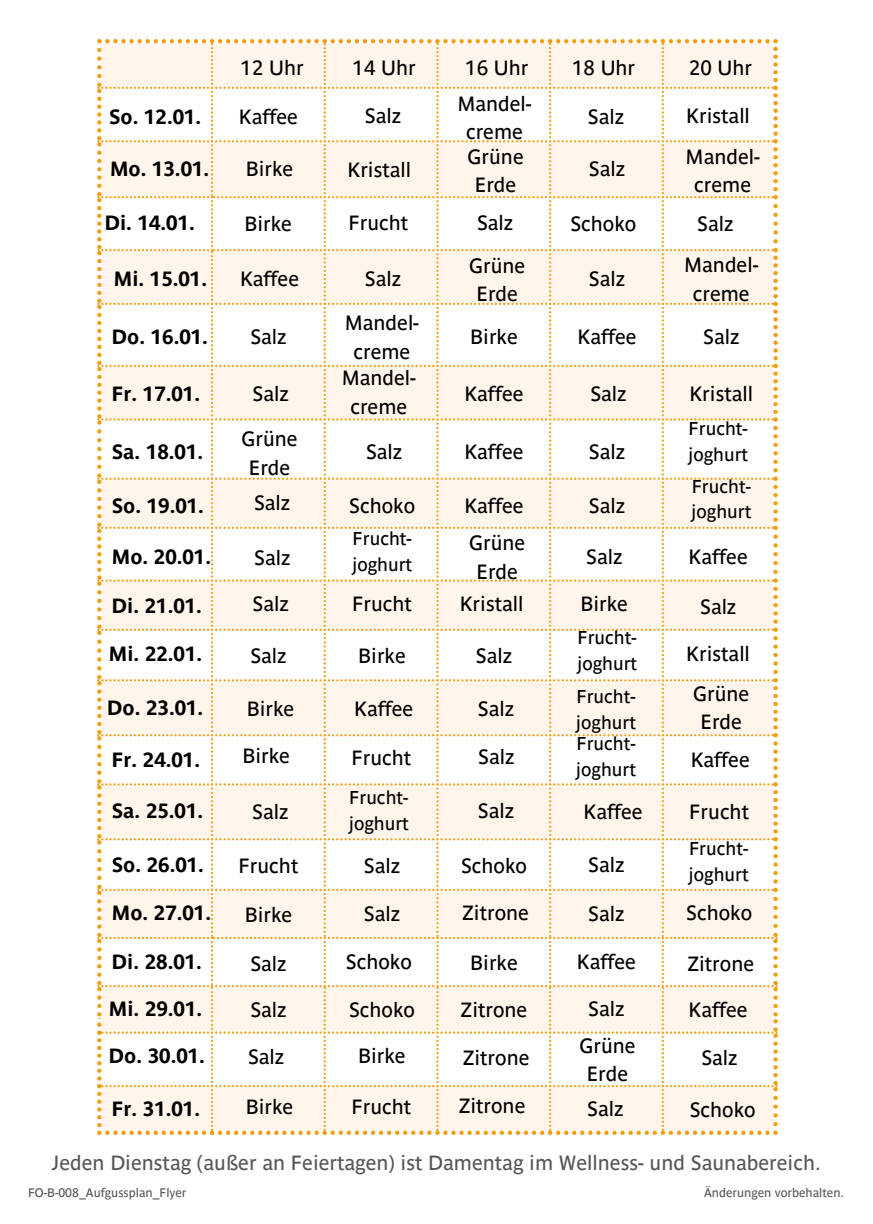
<style>
.page{position:relative;width:873px;height:1224px;background:#fff}
.page>*{position:absolute;margin:0;border:0;box-sizing:border-box;transform-origin:0 0}
.t1{font:20.4px/28.4px "Parisine";color:#000;text-align:center}
.t2{font:700 20.4px "Parisine";color:#000}
.t3{font:20.4px "Parisine";color:#575756}
.t4{font:18.4px/25.6px "Parisine";color:#000}
.t5{font:12.2px "Parisine";color:#575756}
</style>
<div class="page">
<img style="left:97px;top:38px;width:681px;height:1098px">
<p class="t1" style="left:241px;top:53px;width:65px">12 Uhr</p>
<h1 class="t1" style="left:353px;top:53px;width:65px">14 Uhr</h1>
<h1 class="t1" style="left:465px;top:53px;width:65px">16 Uhr</h1>
<h1 class="t1" style="left:689px;top:53px;width:65px">20 Uhr</h1>
<h1 class="t1" style="left:572px;top:53px;width:65px">18 Uhr</h1>
<h1 class="t2" style="left:109px;top:105px;width:94px">So. 12.01.</h1>
<h1 class="t1" style="left:239px;top:102px;width:61px">Kaffee</h1>
<h1 class="t1" style="left:365px;top:101px;width:38px">Salz</h1>
<h1 class="t1" style="left:457px;top:89px;width:76px">Mandel&shy;creme</h1>
<h1 class="t1" style="left:588px;top:102px;width:38px">Salz</h1>
<h1 class="t1" style="left:686px;top:101px;width:65px">Kristall</h1>
<h1 class="t2" style="left:110px;top:156px;width:101px">Mo. 13.01.</h1>
<h1 class="t2" style="left:105px;top:211px;width:92px">Di. 14.01.</h1>
<h1 class="t2" style="left:114px;top:266px;width:95px">Mi. 15.01.</h1>
<h1 class="t1" style="left:246px;top:154px;width:49px">Birke</h1>
<h1 class="t1" style="left:467px;top:142px;width:58px">Grüne<br>Erde</h1>
<h1 class="t1" style="left:347px;top:156px;width:65px">Kristall</h1>
<h1 class="t1" style="left:589px;top:154px;width:38px">Salz</h1>
<h1 class="t1" style="left:686px;top:142px;width:76px">Mandel&shy;creme</h1>
<h1 class="t1" style="left:244px;top:210px;width:49px">Birke</h1>
<h1 class="t1" style="left:348px;top:208px;width:61px">Frucht</h1>
<h1 class="t1" style="left:570px;top:210px;width:67px">Schoko</h1>
<h1 class="t1" style="left:697px;top:210px;width:38px">Salz</h1>
<h1 class="t1" style="left:240px;top:264px;width:61px">Kaffee</h1>
<h1 class="t1" style="left:365px;top:264px;width:38px">Salz</h1>
<h1 class="t1" style="left:477px;top:208px;width:38px">Salz</h1>
<h1 class="t1" style="left:684px;top:251px;width:76px">Mandel&shy;creme</h1>
<h1 class="t1" style="left:469px;top:251px;width:58px">Grüne<br>Erde</h1>
<h1 class="t1" style="left:589px;top:264px;width:38px">Salz</h1>
<h1 class="t1" style="left:345px;top:309px;width:76px">Mandel&shy;creme</h1>
<h1 class="t1" style="left:342px;top:364px;width:76px">Mandel&shy;creme</h1>
<h1 class="t1" style="left:250px;top:323px;width:38px">Salz</h1>
<h1 class="t1" style="left:470px;top:323px;width:49px">Birke</h1>
<h1 class="t1" style="left:578px;top:323px;width:61px">Kaffee</h1>
<h1 class="t1" style="left:703px;top:323px;width:38px">Salz</h1>
<h1 class="t2" style="left:112px;top:325px;width:98px">Do. 16.01.</h1>
<h1 class="t1" style="left:252px;top:380px;width:38px">Salz</h1>
<h1 class="t1" style="left:464px;top:380px;width:61px">Kaffee</h1>
<h1 class="t1" style="left:590px;top:380px;width:38px">Salz</h1>
<h1 class="t1" style="left:689px;top:380px;width:65px">Kristall</h1>
<h1 class="t1" style="left:241px;top:425px;width:58px">Grüne<br>Erde</h1>
<h1 class="t2" style="left:112px;top:382px;width:90px">Fr. 17.01.</h1>
<h1 class="t4" style="left:688px;top:416px;width:62px">Frucht&shy;joghurt</h1>
<h1 class="t1" style="left:366px;top:438px;width:38px">Salz</h1>
<h1 class="t1" style="left:464px;top:438px;width:61px">Kaffee</h1>
<h1 class="t1" style="left:589px;top:438px;width:38px">Salz</h1>
<h1 class="t2" style="left:112px;top:440px;width:93px">Sa. 18.01.</h1>
<h1 class="t2" style="left:112px;top:494px;width:94px">So. 19.01.</h1>
<h1 class="t2" style="left:112px;top:545px;width:101px">Mo. 20.01.</h1>
<h1 class="t2" style="left:112px;top:594px;width:92px">Di. 21.01.</h1>
<p class="t2" style="left:109px;top:642px;width:95px">Mi. 22.01.</p>
<h1 class="t1" style="left:250px;top:642px;width:38px">Salz</h1>
<h1 class="t1" style="left:358px;top:641px;width:49px">Birke</h1>
<h1 class="t1" style="left:476px;top:641px;width:38px">Salz</h1>
<p class="t2" style="left:107px;top:695px;width:98px">Do. 23.01.</p>
<h1 class="t1" style="left:247px;top:695px;width:49px">Birke</h1>
<h1 class="t1" style="left:478px;top:694px;width:38px">Salz</h1>
<h1 class="t2" style="left:112px;top:748px;width:90px">Fr. 24.01.</h1>
<h1 class="t2" style="left:112px;top:799px;width:93px">Sa. 25.01.</h1>
<h1 class="t1" style="left:252px;top:798px;width:38px">Salz</h1>
<h1 class="t1" style="left:689px;top:797px;width:61px">Frucht</h1>
<h1 class="t2" style="left:112px;top:852px;width:94px">So. 26.01.</h1>
<h1 class="t1" style="left:239px;top:852px;width:61px">Frucht</h1>
<h1 class="t1" style="left:461px;top:851px;width:67px">Schoko</h1>
<h1 class="t1" style="left:588px;top:851px;width:38px">Salz</h1>
<h1 class="t2" style="left:112px;top:901px;width:101px">Mo. 27.01.</h1>
<h1 class="t1" style="left:245px;top:900px;width:49px">Birke</h1>
<h1 class="t1" style="left:364px;top:900px;width:38px">Salz</h1>
<h1 class="t1" style="left:588px;top:899px;width:38px">Salz</h1>
<h1 class="t1" style="left:686px;top:899px;width:67px">Schoko</h1>
<h1 class="t2" style="left:112px;top:950px;width:92px">Di. 28.01.</h1>
<h1 class="t1" style="left:250px;top:949px;width:38px">Salz</h1>
<h1 class="t1" style="left:470px;top:948px;width:49px">Birke</h1>
<h1 class="t1" style="left:577px;top:948px;width:61px">Kaffee</h1>
<h1 class="t2" style="left:109px;top:997px;width:95px">Mi. 29.01.</h1>
<h1 class="t1" style="left:250px;top:996px;width:38px">Salz</h1>
<h1 class="t1" style="left:349px;top:995px;width:67px">Schoko</h1>
<h1 class="t1" style="left:461px;top:995px;width:68px">Zitrone</h1>
<h1 class="t1" style="left:588px;top:995px;width:38px">Salz</h1>
<h1 class="t4" style="left:691px;top:473px;width:62px">Frucht&shy;joghurt</h1>
<h1 class="t1" style="left:254px;top:488px;width:38px">Salz</h1>
<h1 class="t1" style="left:349px;top:492px;width:67px">Schoko</h1>
<h1 class="t1" style="left:464px;top:492px;width:61px">Kaffee</h1>
<h1 class="t1" style="left:589px;top:492px;width:38px">Salz</h1>
<h1 class="t1" style="left:254px;top:543px;width:38px">Salz</h1>
<h1 class="t4" style="left:352px;top:526px;width:62px">Frucht&shy;joghurt</h1>
<h1 class="t1" style="left:469px;top:529px;width:58px">Grüne<br>Erde</h1>
<h1 class="t1" style="left:689px;top:542px;width:61px">Kaffee</h1>
<h1 class="t1" style="left:586px;top:542px;width:38px">Salz</h1>
<h1 class="t1" style="left:460px;top:590px;width:65px">Kristall</h1>
<h1 class="t1" style="left:581px;top:590px;width:49px">Birke</h1>
<h1 class="t1" style="left:252px;top:590px;width:38px">Salz</h1>
<h1 class="t1" style="left:352px;top:590px;width:61px">Frucht</h1>
<h1 class="t1" style="left:700px;top:592px;width:38px">Salz</h1>
<h1 class="t4" style="left:577px;top:625px;width:62px">Frucht&shy;joghurt</h1>
<h1 class="t1" style="left:686px;top:640px;width:65px">Kristall</h1>
<h1 class="t4" style="left:576px;top:684px;width:62px">Frucht&shy;joghurt</h1>
<h1 class="t1" style="left:693px;top:679px;width:58px">Grüne<br>Erde</h1>
<h1 class="t1" style="left:354px;top:695px;width:61px">Kaffee</h1>
<h1 class="t4" style="left:576px;top:731px;width:62px">Frucht&shy;joghurt</h1>
<h1 class="t1" style="left:242px;top:742px;width:49px">Birke</h1>
<h1 class="t1" style="left:352px;top:743px;width:61px">Frucht</h1>
<h1 class="t1" style="left:478px;top:743px;width:38px">Salz</h1>
<h1 class="t1" style="left:691px;top:746px;width:61px">Kaffee</h1>
<h1 class="t4" style="left:349px;top:785px;width:62px">Frucht&shy;joghurt</h1>
<h1 class="t1" style="left:478px;top:797px;width:38px">Salz</h1>
<h1 class="t1" style="left:584px;top:798px;width:61px">Kaffee</h1>
<h1 class="t4" style="left:689px;top:836px;width:62px">Frucht&shy;joghurt</h1>
<h1 class="t1" style="left:364px;top:851px;width:38px">Salz</h1>
<h1 class="t1" style="left:462px;top:899px;width:68px">Zitrone</h1>
<h1 class="t1" style="left:346px;top:947px;width:67px">Schoko</h1>
<h1 class="t1" style="left:687px;top:949px;width:68px">Zitrone</h1>
<h1 class="t1" style="left:689px;top:995px;width:61px">Kaffee</h1>
<h1 class="t2" style="left:109px;top:1043px;width:98px">Do. 30.01.</h1>
<h1 class="t1" style="left:248px;top:1043px;width:38px">Salz</h1>
<h1 class="t1" style="left:358px;top:1041px;width:49px">Birke</h1>
<h1 class="t1" style="left:463px;top:1044px;width:68px">Zitrone</h1>
<h1 class="t1" style="left:579px;top:1031px;width:58px">Grüne<br>Erde</h1>
<h1 class="t1" style="left:701px;top:1044px;width:38px">Salz</h1>
<h1 class="t2" style="left:112px;top:1097px;width:90px">Fr. 31.01.</h1>
<h1 class="t1" style="left:246px;top:1093px;width:49px">Birke</h1>
<h1 class="t1" style="left:352px;top:1093px;width:61px">Frucht</h1>
<h1 class="t1" style="left:459px;top:1092px;width:68px">Zitrone</h1>
<h1 class="t1" style="left:587px;top:1094px;width:38px">Salz</h1>
<p class="t1" style="left:690px;top:1095px;width:67px">Schoko</p>
<h1 class="t3" style="left:52px;top:1151px;width:771px">Jeden Dienstag (außer an Feiertagen) ist Damentag im Wellness- und Saunabereich.</h1>
<h1 class="t5" style="left:28px;top:1186px;width:160px">FO-B-008_Aufgussplan_Flyer</h1>
<h1 class="t5" style="left:704px;top:1186px;width:141px">Änderungen vorbehalten.</h1>
</div>
